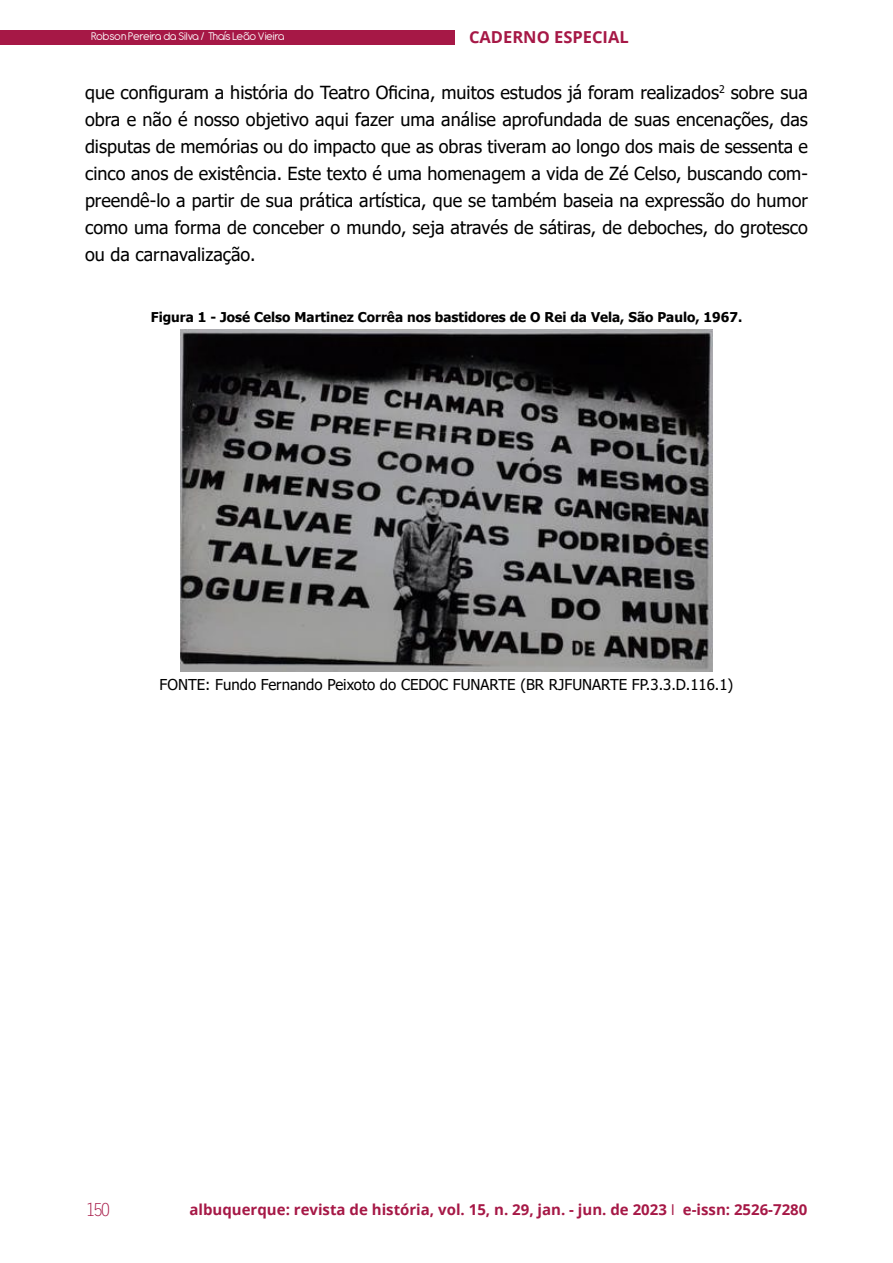
<style>
.page{position:relative;width:893px;height:1263px;background:#fff}
.page>*{position:absolute;margin:0;border:0;box-sizing:border-box;transform-origin:0 0}
.t1{font:18px/27px "Tahoma";color:#000;text-align:justify}
.t2{font:18px "Letter Gothic Std";color:#a61846}
.t3{font:700 16.5px "Open Sans";color:#a61846}
.t4{font:700 15px "Open Sans";color:#a61846}
.t5{font:15px "Tahoma";color:#000}
.t6{font:700 13.5px "Tahoma";color:#000}
.t7{font:12px "Antipasto";letter-spacing:-.03em;color:#fff}
.s1{font-weight:400}
</style>
<div class="page">
<div style="left:0;top:30px;width:455px;height:15px;background:#a61846"></div>
<img style="left:180px;top:330px;width:532px;height:342px">
<p class="t7" style="left:91px;top:26px;width:195px">Robson Pereira da Silva / Thaís Leão Vieira</p>
<p class="t3" style="left:469px;top:25px;width:161px">CADERNO ESPECIAL</p>
<p class="t1" style="left:85px;top:80px;width:724px">que configuram a história do Teatro Oficina, muitos estudos já foram realizados<sup>2</sup> sobre sua obra e não é nosso objetivo aqui fazer uma análise aprofundada de suas encenações, das disputas de memórias ou do impacto que as obras tiveram ao longo dos mais de sessenta e cinco anos de existência. Este texto é uma homenagem a vida de Zé Celso, buscando com&shy;preendê-lo a partir de sua prática artística, que se também baseia na expressão do humor como uma forma de conceber o mundo, seja através de sátiras, de deboches, do grotesco ou da carnavalização.</p>
<p class="t6" style="left:151px;top:308px;width:593px">Figura 1 - José Celso Martinez Corrêa nos bastidores de O Rei da Vela, São Paulo, 1967.</p>
<p class="t5" style="left:160px;top:674px;width:575px">FONTE: Fundo Fernando Peixoto do CEDOC FUNARTE (BR RJFUNARTE FP.3.3.D.116.1)</p>
<p class="t2" style="left:86px;top:1200px;width:27px">150</p>
<p class="t4" style="left:189px;top:1198px;width:619px">albuquerque: revista de história, vol. 15, n. 29, jan. - jun. de 2023 <span class="s1">I</span> e-issn: 2526-7280</p>
</div>
